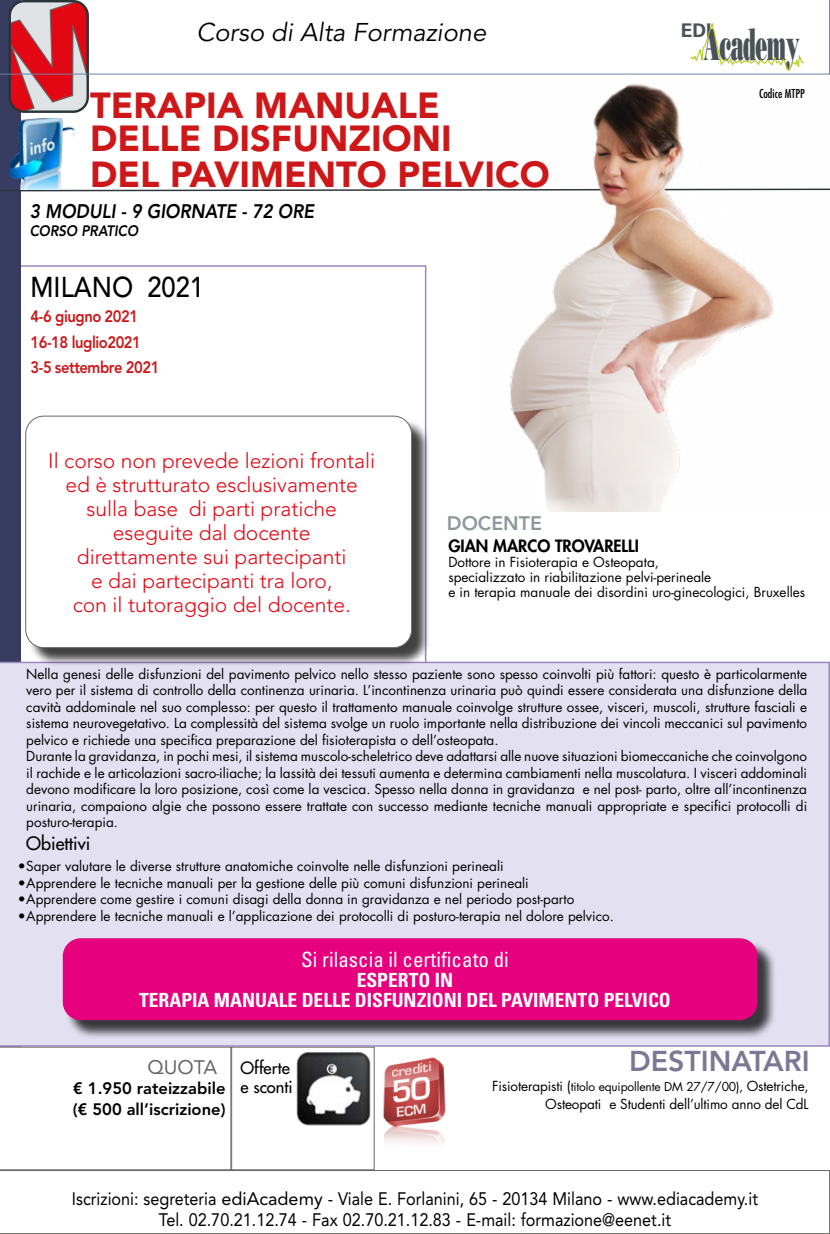
<style>
.page{position:relative;width:830px;height:1234px;background:#fff}
.page>*{position:absolute;margin:0;border:0;box-sizing:border-box;transform-origin:0 0}
.t1{font:44.85px "Bodoni Std Poster";letter-spacing:-.03em;color:#4a5256;scale:.43 1}
.t2{font:900 36px/34.5px "Avenir LT Std";color:#cd1719}
.t3{font:800 28.5px "Avenir LT Std";color:#7a7894}
.t4{font:500 28.5px "Avenir LT Std";color:#000;scale:.89 1}
.t5{font:italic 25.5px "Avenir LT Std";color:#000}
.t6{font:300 21px/24px "Avenir LT Std";color:#e30613;text-align:center}
.t7{font:condensed 21px "Univers LT Std";color:#fff}
.t8{font:700 condensed 19.5px/19.8px "Univers LT Std";color:#fff;text-align:center}
.t9{font:italic 800 19.5px "Avenir LT Std";color:#000;scale:.89 1}
.t10{font:800 19.5px "Avenir LT Std";color:#8d989e}
.t11{font:19.5px "Avenir LT Std";color:#666665}
.t12{font:700 18.75px "Univers LT Std";color:#4a5256}
.t13{font:18px/21px "Avenir LT Std";color:#000;text-align:center;scale:.9 1}
.t14{font:500 18px "Futura Std";color:#000}
.t15{font:800 16.5px/25.3px "Avenir LT Std";letter-spacing:-.03em;color:#cd1719;scale:.89 1}
.t16{font:800 16.5px/21px "Avenir LT Std";color:#000}
.t17{font:800 16.5px "Futura Std";color:#000}
.t18{font:500 16.5px/19.5px "Futura Std";color:#000}
.t19{font:italic 800 15px "Avenir LT Std";color:#000;scale:.89 1}
.t20{font:13.5px/16.5px "Futura Std";color:#000}
.t21{font:12px "Futura Std";letter-spacing:-.01em;color:#000}
.t22{font:condensed 12px "Futura Std";color:#000}
.s1{font-size:13.5px}
</style>
<div class="page">
<svg style="left:21px;top:265px;width:405px;height:374px"></svg>
<div style="left:0;top:0;width:21px;height:1046px;background:#383c60"></div>
<svg style="left:0;top:189px;width:477px;height:3px"></svg>
<svg style="left:0;top:1046px;width:231px;height:123px"></svg>
<svg style="left:0;top:1169px;width:829px;height:2px"></svg>
<div style="left:231px;top:1046px;width:143px;height:123px;border:1px solid #666665"></div>
<img style="left:296px;top:1052px;width:75px;height:74px">
<img style="left:477px;top:84px;width:352px;height:427px">
<svg style="left:829px;top:0;width:1px;height:74px"></svg>
<svg style="left:113px;top:23px;width:716px;height:51px"></svg>
<img style="left:372px;top:1048px;width:74px;height:115px">
<div style="left:0;top:661px;width:829px;height:385px;background:#e3e0f1"></div>
<div style="left:28px;top:418px;width:402px;height:248px;background:#000;opacity:.75"></div>
<div style="left:26px;top:416px;width:385px;height:231px;background:#fff;border-radius:18px"></div>
<div style="left:26px;top:416px;width:385px;height:231px;border:1px solid #666665;border-radius:18px"></div>
<div style="left:65px;top:940px;width:711px;height:98px;background:#000;opacity:.75"></div>
<div style="left:63px;top:938px;width:694px;height:81px;background:#e6007d;border-radius:18px"></div>
<img style="left:11px;top:118px;width:64px;height:71px">
<svg style="left:0;top:0;width:113px;height:113px"></svg>
<h3 class="t5" style="left:196px;top:18px;width:291px">Corso di Alta Formazione</h3>
<h3 class="t12" style="left:680px;top:19px;width:32px">EDI</h3>
<h1 class="t1" style="left:703px;top:17px;width:224px">Academy</h1>
<h2 class="t2" style="left:90px;top:88px;width:461px">TERAPIA MANUALE<br>DELLE DISFUNZIONI<br>DEL PAVIMENTO PELVICO</h2>
<p class="t22" style="left:758px;top:87px;width:47px">Codice MTPP</p>
<h3 class="t9" style="left:30px;top:199px;width:321px">3 MODULI - 9 GIORNATE - 72 ORE</h3>
<p class="t19" style="left:30px;top:221px;width:123px">CORSO PRATICO</p>
<h3 class="t4" style="left:31px;top:270px;width:196px">MILANO 2021</h3>
<p class="t15" style="left:31px;top:304px;width:146px">4-6 giugno 2021<br>16-18 luglio2021<br>3-5 settembre 2021</p>
<h3 class="t6" style="left:48px;top:448px;width:328px">Il corso non prevede lezioni frontali ed è strutturato esclusivamente sulla base di parti pratiche eseguite dal docente<br>direttamente sui partecipanti<br>e dai partecipanti tra loro,<br>con il tutoraggio del docente.</h3>
<h3 class="t10" style="left:446px;top:511px;width:96px">DOCENTE</h3>
<p class="t17" style="left:448px;top:535px;width:192px">GIAN MARCO TROVARELLI</p>
<p class="t20" style="left:448px;top:554px;width:358px;line-height:15px">Dottore in Fisioterapia e Osteopata,<br>specializzato in riabilitazione pelvi-perineale<br>e in terapia manuale dei disordini uro-ginecologici, Bruxelles</p>
<p class="t20" style="left:26px;top:665px;width:782px">Nella genesi delle disfunzioni del pavimento pelvico nello stesso paziente sono spesso coinvolti più fattori: questo è particolarmente vero per il sistema di controllo della continenza urinaria. L’incontinenza urinaria può quindi essere considerata una disfunzione della cavità addominale nel suo complesso: per questo il trattamento manuale coinvolge strutture ossee, visceri, muscoli, strutture fasciali e sistema neurovegetativo. La complessità del sistema svolge un ruolo importante nella distribuzione dei vincoli meccanici sul pavimento pelvico e richiede una specifica preparazione del fisioterapista o dell’osteopata.<br>Durante la gravidanza, in pochi mesi, il sistema muscolo-scheletrico deve adattarsi alle nuove situazioni biomeccaniche che coinvolgono il rachide e le articolazioni sacro-iliache; la lassità dei tessuti aumenta e determina cambiamenti nella muscolatura. I visceri addominali devono modificare la loro posizione, così come la vescica. Spesso nella donna in gravidanza e nel post- parto, oltre all’incontinenza urinaria, compaiono algie che possono essere trattate con successo mediante tecniche manuali appropriate e specifici protocolli di posturo-terapia.</p>
<h3 class="t14" style="left:26px;top:832px;width:66px">Obiettivi</h3>
<p class="t20" style="left:18px;top:857px;width:487px">•Saper valutare le diverse strutture anatomiche coinvolte nelle disfunzioni perineali</p>
<p class="t20" style="left:18px;top:874px;width:512px">•Apprendere le tecniche manuali per la gestione delle più comuni disfunzioni perineali</p>
<p class="t20" style="left:18px;top:890px;width:558px">•Apprendere come gestire i comuni disagi della donna in gravidanza e nel periodo post-parto</p>
<p class="t20" style="left:18px;top:907px;width:597px">•Apprendere le tecniche manuali e l’applicazione dei protocolli di posturo-terapia nel dolore pelvico.</p>
<h3 class="t7" style="left:301px;top:946px;width:209px">Si rilascia il certificato di</h3>
<h3 class="t8" style="left:139px;top:969px;width:533px">ESPERTO IN<br>TERAPIA MANUALE DELLE DISFUNZIONI DEL PAVIMENTO PELVICO</h3>
<h3 class="t3" style="left:628px;top:1043px;width:182px">DESTINATARI</h3>
<p class="t18" style="left:240px;top:1057px;width:54px">Offerte e sconti</p>
<h3 class="t11" style="left:147px;top:1055px;width:71px">QUOTA</h3>
<p class="t16" style="left:73px;top:1077px;width:154px">€ 1.950 rateizzabile (€ 500 all’iscrizione)</p>
<p class="t21" style="left:492px;top:1078px;width:318px"><span class="s1">Fisioterapisti (</span>titolo equipollente DM 27/7/00), <span class="s1">Ostetriche,</span></p>
<p class="t20" style="left:545px;top:1095px;width:265px">Osteopati e Studenti dell’ultimo anno del CdL</p>
<h3 class="t13" style="left:72px;top:1187px;width:763px">Iscrizioni: segreteria ediAcademy - Viale E. Forlanini, 65 - 20134 Milano - www.ediacademy.it<br>Tel. 02.70.21.12.74 - Fax 02.70.21.12.83 - E-mail: formazione@eenet.it</h3>
</div>
